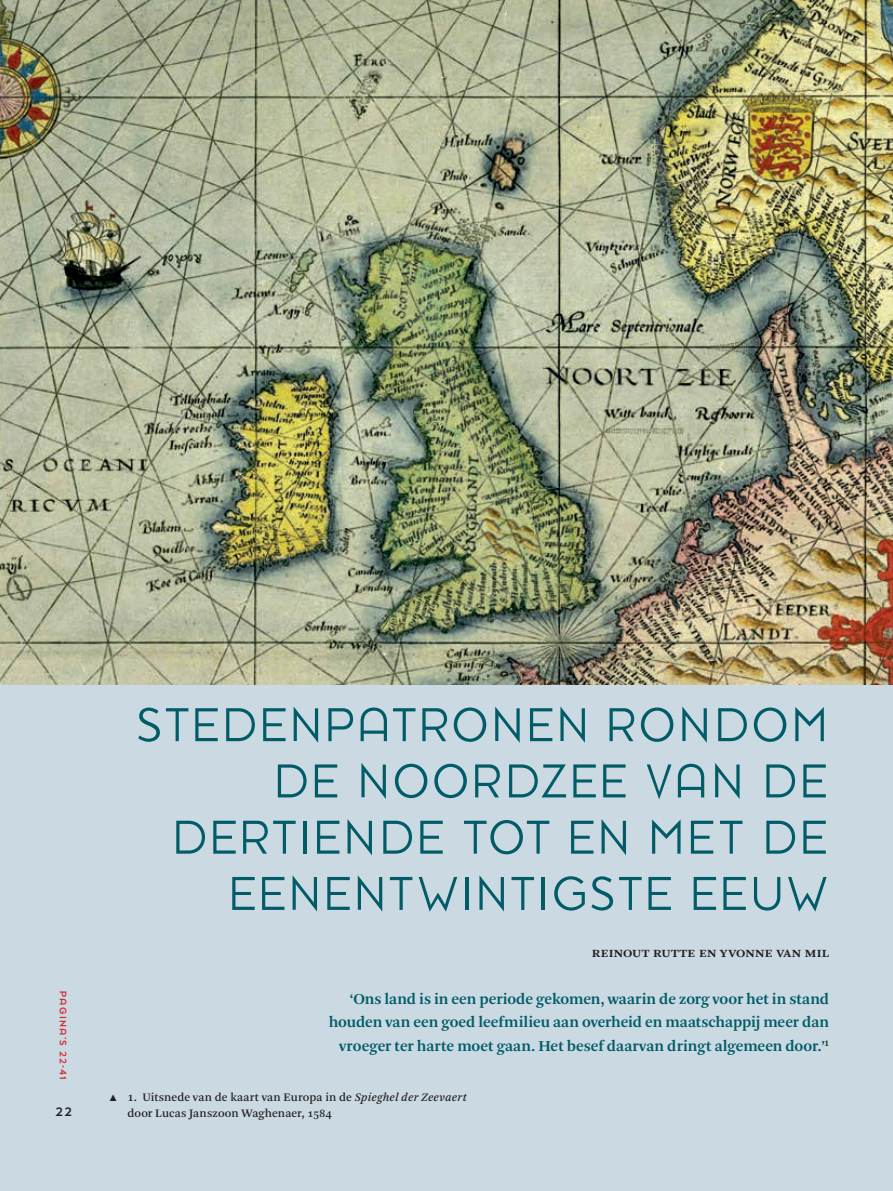
<style>
.page{position:relative;width:893px;height:1191px;background:#cbdae2}
.page>*{position:absolute;margin:0;border:0;box-sizing:border-box;transform-origin:0 0}
.t1{font:52.5px/56.2px "Dessau Pro Fein";color:#015c68;text-align:right}
.t2{font:600 15.9px/23.4px "Arnhem Pro";letter-spacing:-.005em;color:#015c68;text-align:right}
.t3{font:600 14.4px "Arnhem Pro";letter-spacing:.01em;color:#231f20}
.t4{font:13.5px "Dessau Pro";color:#231f20}
.t5{font:12px/15.8px "Arnhem Pro";letter-spacing:.01em;color:#231f20}
.t6{font:10.5px "Dessau Pro";letter-spacing:.11em;color:#d23139}
.s1{font-family:"Mathematical Pi Six";font-size:9px}
.s2{font-size:12.3px}
.s3{font-style:italic}
</style>
<div class="page">
<img style="left:0;top:0;width:893px;height:685px">
<p class="t6" style="left:69px;top:991px;width:90px;rotate:90deg">PAGINA’S 22-41</p>
<p class="t4" style="left:56px;top:1105px;width:18px">22</p>
<h1 class="t1" style="left:135px;top:696px;width:695px">STEDENPATRONEN RONDOM<br>DE NOORDZEE VAN DE<br>DERTIENDE TOT EN MET DE<br>EENENTWINTIGSTE EEUW</h1>
<p class="t3" style="left:592px;top:943px;width:239px">Reinout Rutte en Yvonne van Mil</p>
<p class="t2" style="left:329px;top:987px;width:502px">‘Ons land is in een periode gekomen, waarin de zorg voor het in stand houden van een goed leefmilieu aan overheid en maatschappij meer dan vroeger ter harte moet gaan. Het besef daarvan dringt algemeen door.’<sup>1</sup></p>
<p class="t5" style="left:128px;top:1089px;width:341px;text-indent:-18px"><span class="s1">m</span> <span class="s2">1</span>. Uitsnede van de kaart van Europa in de <span class="s3">Spieghel der Zeevaert </span>door Lucas Janszoon Waghenaer, 1584</p>
</div>
